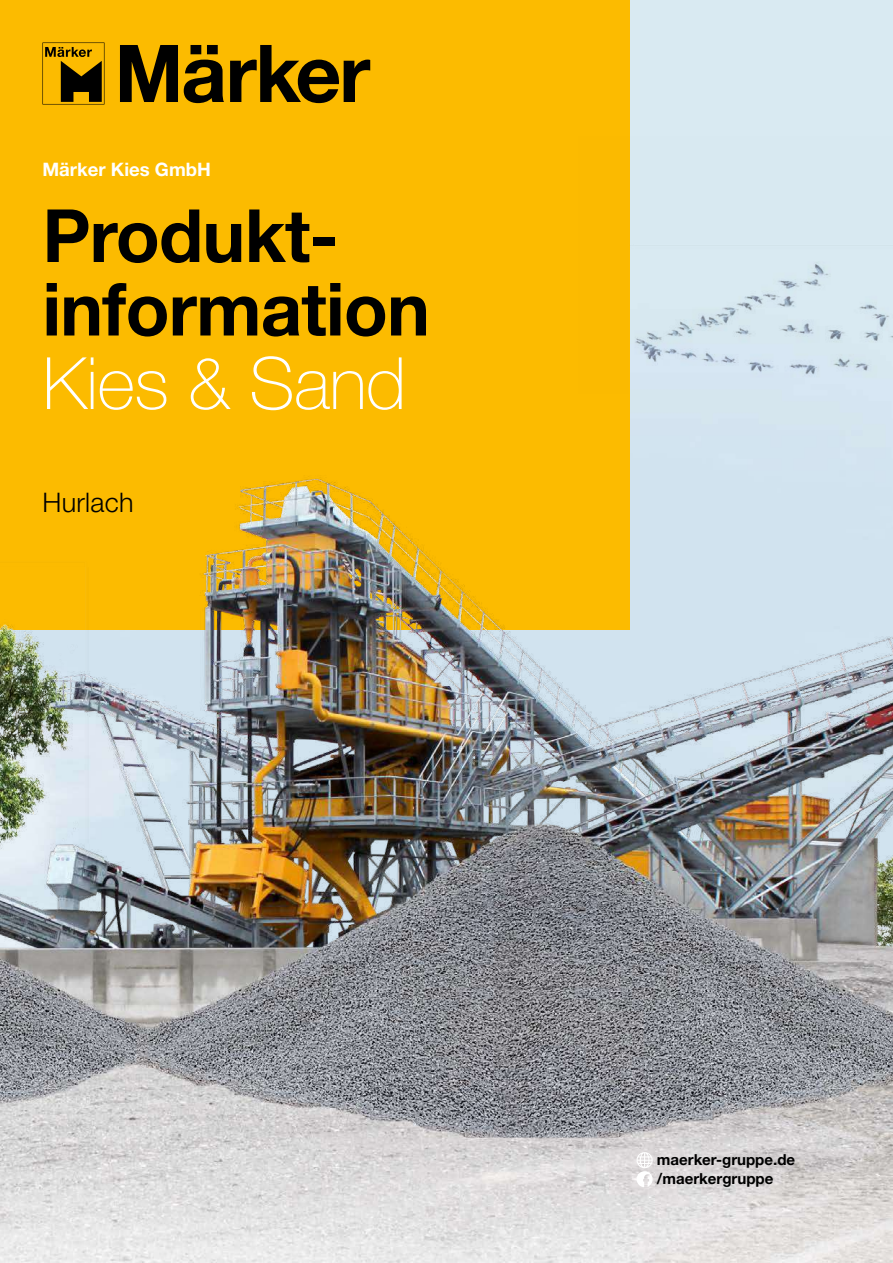
<style>
.page{position:relative;width:893px;height:1263px;background:#fff}
.page>*{position:absolute;margin:0;border:0;box-sizing:border-box;transform-origin:0 0}
.t1{font:700 73.5px/73.5px "Helvetica Neue LT Pro";letter-spacing:-.01em;color:#000}
.t2{font:100 72.3px "Helvetica Neue LT Pro";letter-spacing:-.01em;color:#fff}
.t3{font:300 27px "Helvetica Neue LT Pro";letter-spacing:.01em;color:#000}
.t4{font:700 18.6px "Helvetica Neue LT Pro";color:#fff}
.t5{font:700 15.15px/19px "Helvetica Neue LT Pro";color:#000}
</style>
<div class="page">
<div style="left:629px;top:0;width:264px;height:136px;background:#d9eaf2"></div>
<div style="left:0;top:0;width:629px;height:629px;background:#fcbb00"></div>
<svg style="left:184px;top:45px;width:40px;height:58px"></svg>
<svg style="left:230px;top:45px;width:140px;height:58px"></svg>
<svg style="left:42px;top:43px;width:62px;height:61px"></svg>
<svg style="left:120px;top:45px;width:58px;height:57px"></svg>
<img style="left:0;top:393px;width:893px;height:870px">
<img style="left:629px;top:136px;width:264px;height:257px">
<svg style="left:636px;top:1152px;width:17px;height:35px"></svg>
<p class="t4" style="left:42px;top:163px;width:170px">Märker Kies GmbH</p>
<h1 class="t1" style="left:42px;top:206px;width:389px">Produkt&shy;information</h1>
<h2 class="t2" style="left:42px;top:342px;width:365px">Kies &amp; Sand</h2>
<h3 class="t3" style="left:42px;top:492px;width:93px">Hurlach</h3>
<p class="t5" style="left:657px;top:1152px;width:140px">maerker-gruppe.de /maerkergruppe</p>
</div>
